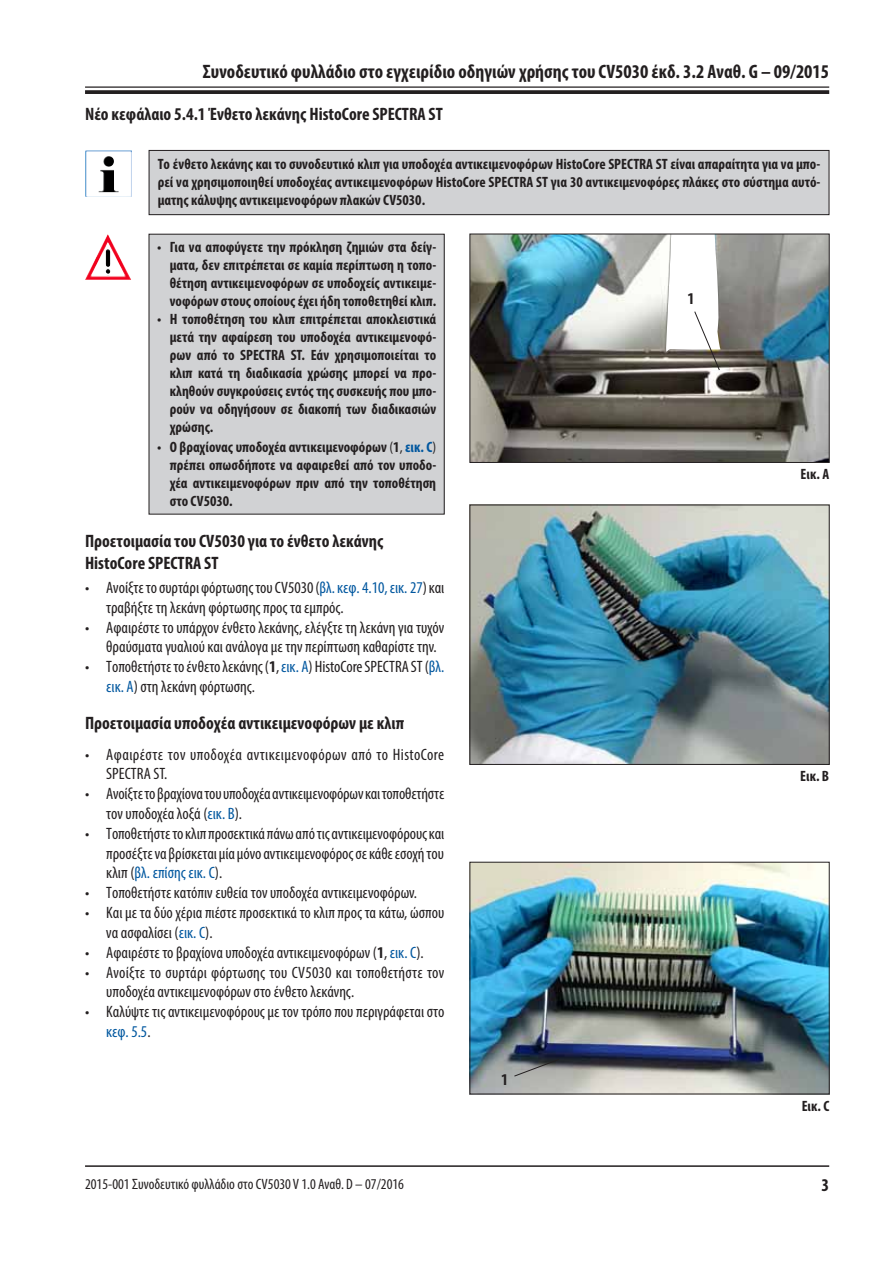
<style>
.page{position:relative;width:893px;height:1263px;background:#fff}
.page>*{position:absolute;margin:0;border:0;box-sizing:border-box;transform-origin:0 0}
.Zz_Kopfzeile_li{font:700 condensed 19.5px "Myriad Pro";color:#231f20}
.Titel_2{font:700 condensed 18px/21.6px "Myriad Pro";color:#231f20}
.t1{font:condensed 16.5px/19.8px "Myriad Pro";color:#231f20}
.t2{font:condensed 16.5px/19.8px "Myriad Pro";letter-spacing:.025em;color:#231f20}
.BU{font:700 condensed 16.5px "Myriad Pro";color:#231f20}
.Hinweis_1_sp-neu{font:700 condensed 15px/18px "Myriad Pro";color:#231f20;text-align:justify}
.t3{font:condensed 15px "Myriad Pro";color:#231f20}
.BU-2{font:700 condensed 15px "Myriad Pro";color:#231f20}
.s1{font-weight:400}
.s2{color:#01579f}
.s3{font-weight:700}
</style>
<div class="page">
<hr style="left:85px;top:1165px;width:744px;height:2px;background:#231f20">
<hr style="left:85px;top:86px;width:744px;height:2px;background:#231f20">
<svg style="left:85px;top:90px;width:744px;height:4px;background:#302c2d"></svg>
<img style="left:85px;top:151px;width:47px;height:46px">
<div style="left:149px;top:150px;width:680px;height:65px;background:#d1d2d4"></div>
<div style="left:149px;top:150px;width:680px;height:65px;border:1px solid #231f20"></div>
<div style="left:149px;top:234px;width:295px;height:280px;background:#d1d2d4"></div>
<img style="left:85px;top:234px;width:46px;height:46px">
<img style="left:472px;top:236px;width:355px;height:225px">
<div style="left:470px;top:234px;width:359px;height:229px;border:1px solid #231f20"></div>
<svg style="left:694px;top:311px;width:26px;height:60px"></svg>
<img style="left:472px;top:507px;width:355px;height:256px">
<div style="left:470px;top:505px;width:359px;height:260px;border:1px solid #231f20"></div>
<img style="left:472px;top:864px;width:355px;height:228px">
<svg style="left:513px;top:1058px;width:47px;height:19px"></svg>
<p class="Zz_Kopfzeile_li" style="left:203px;top:60px;width:628px">Συνοδευτικό φυλλάδιο στο εγχειρίδιο οδηγιών χρήσης του CV5030 έκδ. 3.2 Αναθ. G – 09/2015</p>
<p class="Titel_2" style="left:85px;top:103px;width:359px">Νέο κεφάλαιο 5.4.1 Ένθετο λεκάνης HistoCore SPECTRA ST</p>
<p class="Hinweis_1_sp-neu" style="left:158px;top:155px;width:664px">Το ένθετο λεκάνης και το συνοδευτικό κλιπ για υποδοχέα αντικειμενοφόρων HistoCore SPECTRA ST είναι απαραίτητα για να μπο&shy;ρεί να χρησιμοποιηθεί υποδοχέας αντικειμενοφόρων HistoCore SPECTRA ST για 30 αντικειμενοφόρες πλάκες στο σύστημα αυτό&shy;ματης κάλυψης αντικειμενοφόρων πλακών CV5030.</p>
<p class="Hinweis_1_sp-neu" style="left:170px;top:238px;width:268px;text-indent:-13px">• Για να αποφύγετε την πρόκληση ζημιών στα δείγ&shy;ματα, δεν επιτρέπεται σε καμία περίπτωση η τοπο&shy;θέτηση αντικειμενοφόρων σε υποδοχείς αντικειμε&shy;νοφόρων στους οποίους έχει ήδη τοποθετηθεί κλιπ.</p>
<p class="Hinweis_1_sp-neu" style="left:170px;top:310px;width:268px;text-indent:-13px">• Η τοποθέτηση του κλιπ επιτρέπεται αποκλειστικά μετά την αφαίρεση του υποδοχέα αντικειμενοφό&shy;ρων από το SPECTRA ST. Εάν χρησιμοποιείται το κλιπ κατά τη διαδικασία χρώσης μπορεί να προ&shy;κληθούν συγκρούσεις εντός της συσκευής που μπο&shy;ρούν να οδηγήσουν σε διακοπή των διαδικασιών χρώσης.</p>
<p class="Hinweis_1_sp-neu" style="left:170px;top:438px;width:268px;text-indent:-13px">• Ο βραχίονας υποδοχέα αντικειμενοφόρων <span class="s1">(</span>1<span class="s1">,</span> <span class="s2">εικ. C</span><span class="s1">) </span>πρέπει οπωσδήποτε να αφαιρεθεί από τον υποδο&shy;χέα αντικειμενοφόρων πριν από την τοποθέτηση στο CV5030.</p>
<p class="Titel_2" style="left:85px;top:530px;width:300px">Προετοιμασία του CV5030 για το ένθετο λεκάνης<br>HistoCore SPECTRA ST</p>
<p class="t1" style="left:106px;top:577px;width:340px;text-indent:-21px">• Ανοίξτε το συρτάρι φόρτωσης του CV5030 (<span class="s2">βλ. κεφ. 4.10, εικ. 27</span>) και τραβήξτε τη λεκάνη φόρτωσης προς τα εμπρός.</p>
<p class="t1" style="left:106px;top:617px;width:340px;text-indent:-21px">• Αφαιρέστε το υπάρχον ένθετο λεκάνης, ελέγξτε τη λεκάνη για τυχόν θραύσματα γυαλιού και ανάλογα με την περίπτωση καθαρίστε την.</p>
<p class="t1" style="left:106px;top:657px;width:340px;text-indent:-21px">• Τοποθετήστε το ένθετο λεκάνης (<span class="s3">1</span>, <span class="s2">εικ. A</span>) HistoCore SPECTRA ST (<span class="s2">βλ. εικ. A</span>) στη λεκάνη φόρτωσης.</p>
<p class="Titel_2" style="left:85px;top:711px;width:321px">Προετοιμασία υποδοχέα αντικειμενοφόρων με κλιπ</p>
<p class="t2" style="left:106px;top:744px;width:339px;text-indent:-21px">• Αφαιρέστε τον υποδοχέα αντικειμενοφόρων από το HistoCore<br>SPECTRA ST.</p>
<p class="t1" style="left:106px;top:784px;width:340px;text-indent:-21px">• Ανοίξτε το βραχίονα του υποδοχέα αντικειμενοφόρων και τοποθετήστε τον υποδοχέα λοξά (<span class="s2">εικ. B</span>).</p>
<p class="t1" style="left:106px;top:823px;width:339px;text-align:justify;text-indent:-21px">• Τοποθετήστε το κλιπ προσεκτικά πάνω από τις αντικειμενοφόρους και προσέξτε να βρίσκεται μία μόνο αντικειμενοφόρος σε κάθε εσοχή του κλιπ (<span class="s2">βλ. επίσης εικ. C</span>).</p>
<p class="t1" style="left:85px;top:883px;width:334px">• Τοποθετήστε κατόπιν ευθεία τον υποδοχέα αντικειμενοφόρων.</p>
<p class="t1" style="left:106px;top:902px;width:339px;text-indent:-21px">• Και με τα δύο χέρια πιέστε προσεκτικά το κλιπ προς τα κάτω, ώσπου να ασφαλίσει (<span class="s2">εικ. C</span>).</p>
<p class="t1" style="left:85px;top:942px;width:340px">• Αφαιρέστε το βραχίονα υποδοχέα αντικειμενοφόρων (<span class="s3">1</span>, <span class="s2">εικ. C</span>).</p>
<p class="t1" style="left:106px;top:962px;width:339px;text-indent:-21px">• Ανοίξτε το συρτάρι φόρτωσης του CV5030 και τοποθετήστε τον υποδοχέα αντικειμενοφόρων στο ένθετο λεκάνης.</p>
<p class="t1" style="left:106px;top:1001px;width:340px;text-indent:-21px">• Καλύψτε τις αντικειμενοφόρους με τον τρόπο που περιγράφεται στο <span class="s2">κεφ. 5.5</span>.</p>
<p class="BU" style="left:501px;top:1069px;width:9px">1</p>
<p class="BU" style="left:687px;top:288px;width:9px">1</p>
<p class="BU-2" style="left:801px;top:465px;width:30px">Εικ. A</p>
<p class="BU-2" style="left:800px;top:767px;width:31px">Εικ. B</p>
<p class="BU-2" style="left:802px;top:1096px;width:29px">Εικ. C</p>
<p class="t3" style="left:85px;top:1175px;width:320px">2015-001 Συνοδευτικό φυλλάδιο στο CV5030 V 1.0 Αναθ. D – 07/2016</p>
<p class="Titel_2" style="left:821px;top:1174px;width:9px">3</p>
</div>
